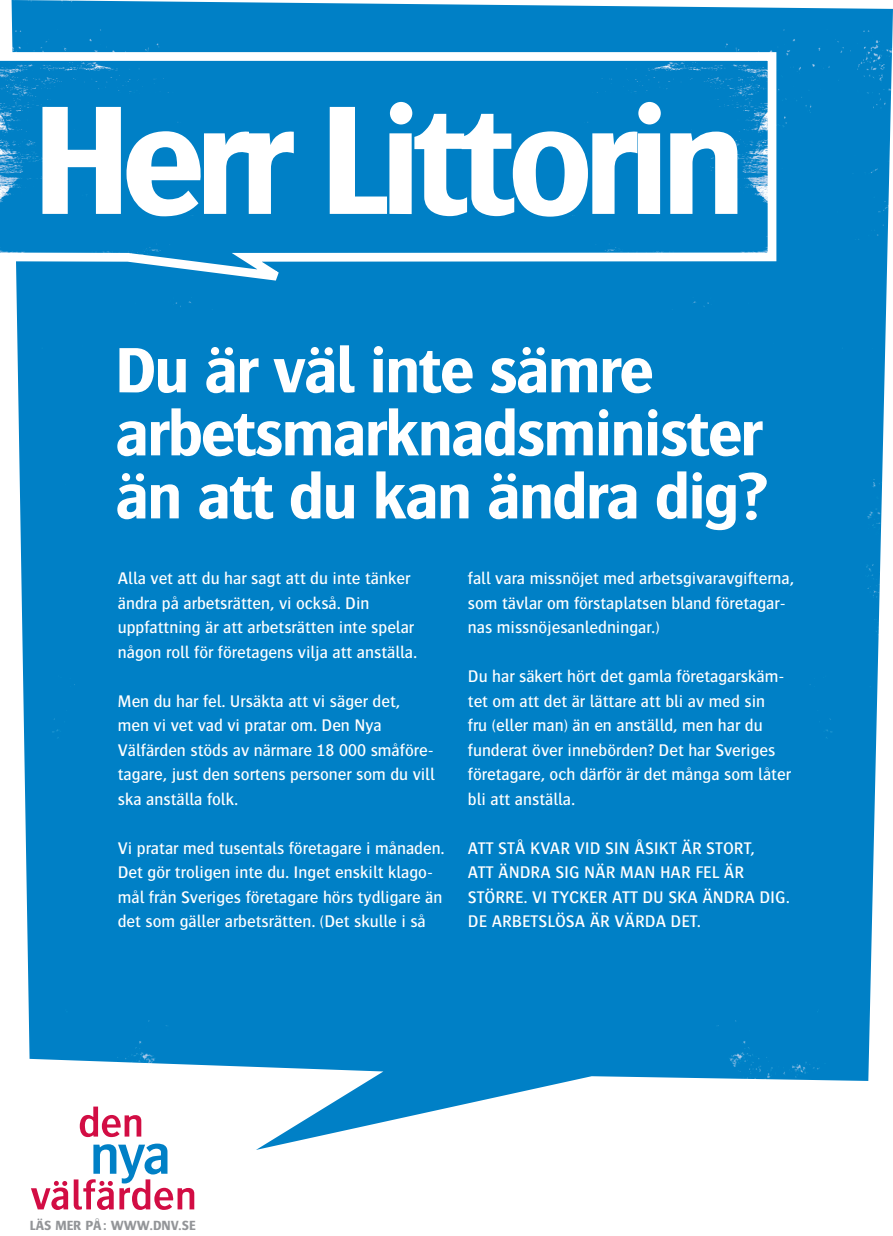
<style>
.page{position:relative;width:893px;height:1236px;background:#fff}
.page>*{position:absolute;margin:0;border:0;box-sizing:border-box;transform-origin:0 0}
.t1{font:700 161px "Bosis";letter-spacing:-.06em;color:#fff}
.t2{font:700 66.5px/63px "Bosis";letter-spacing:-.03em;color:#fff}
.t3{font:500 17.5px/24.5px "Bosis";color:#fff}
.t4{font:700 13.83px "Bosis";color:#939598}
</style>
<div class="page">
<img style="left:12px;top:0;width:881px;height:1149px">
<svg style="left:0;top:48px;width:781px;height:242px;background:#178bcb"></svg>
<svg style="left:31px;top:1180px;width:37px;height:29px"></svg>
<svg style="left:74px;top:1143px;width:120px;height:66px"></svg>
<svg style="left:80px;top:1106px;width:61px;height:30px"></svg>
<h1 class="t1" style="left:32px;top:70px;width:716px">Herr Littorin</h1>
<h2 class="t2" style="left:115px;top:337px;width:654px">Du är väl inte sämre arbetsmarknadsminister än att du kan ändra dig?</h2>
<p class="t3" style="left:118px;top:565px;width:301px">Alla vet att du har sagt att du inte tänker ändra på arbetsrätten, vi också. Din uppfattning är att arbetsrätten inte spelar någon roll för företagens vilja att anställa.</p>
<p class="t3" style="left:118px;top:688px;width:318px">Men du har fel. Ursäkta att vi säger det, men vi vet vad vi pratar om. Den Nya Välfärden stöds av närmare 18 000 småföre&shy;tagare, just den sortens personer som du vill ska anställa folk.</p>
<p class="t3" style="left:118px;top:835px;width:328px">Vi pratar med tusentals företagare i månaden.<br>Det gör troligen inte du. Inget enskilt klago&shy;mål från Sveriges företagare hörs tydligare än det som gäller arbetsrätten. (Det skulle i så</p>
<p class="t3" style="left:468px;top:565px;width:328px">fall vara missnöjet med arbetsgivaravgifterna, som tävlar om förstaplatsen bland företagar&shy;nas missnöjesanledningar.)</p>
<p class="t3" style="left:468px;top:663px;width:325px">Du har säkert hört det gamla företagarskäm&shy;tet om att det är lättare att bli av med sin<br>fru (eller man) än en anställd, men har du funderat över innebörden? Det har Sveriges företagare, och därför är det många som låter bli att anställa.</p>
<p class="t3" style="left:468px;top:835px;width:323px">ATT STÅ KVAR VID SIN ÅSIKT ÄR STORT,<br>ATT ÄNDRA SIG NÄR MAN HAR FEL ÄR<br>STÖRRE. VI TYCKER ATT DU SKA ÄNDRA DIG.<br>DE ARBETSLÖSA ÄR VÄRDA DET.</p>
<p class="t4" style="left:30px;top:1216px;width:168px">LÄS MER PÅ: WWW.DNV.SE</p>
</div>
